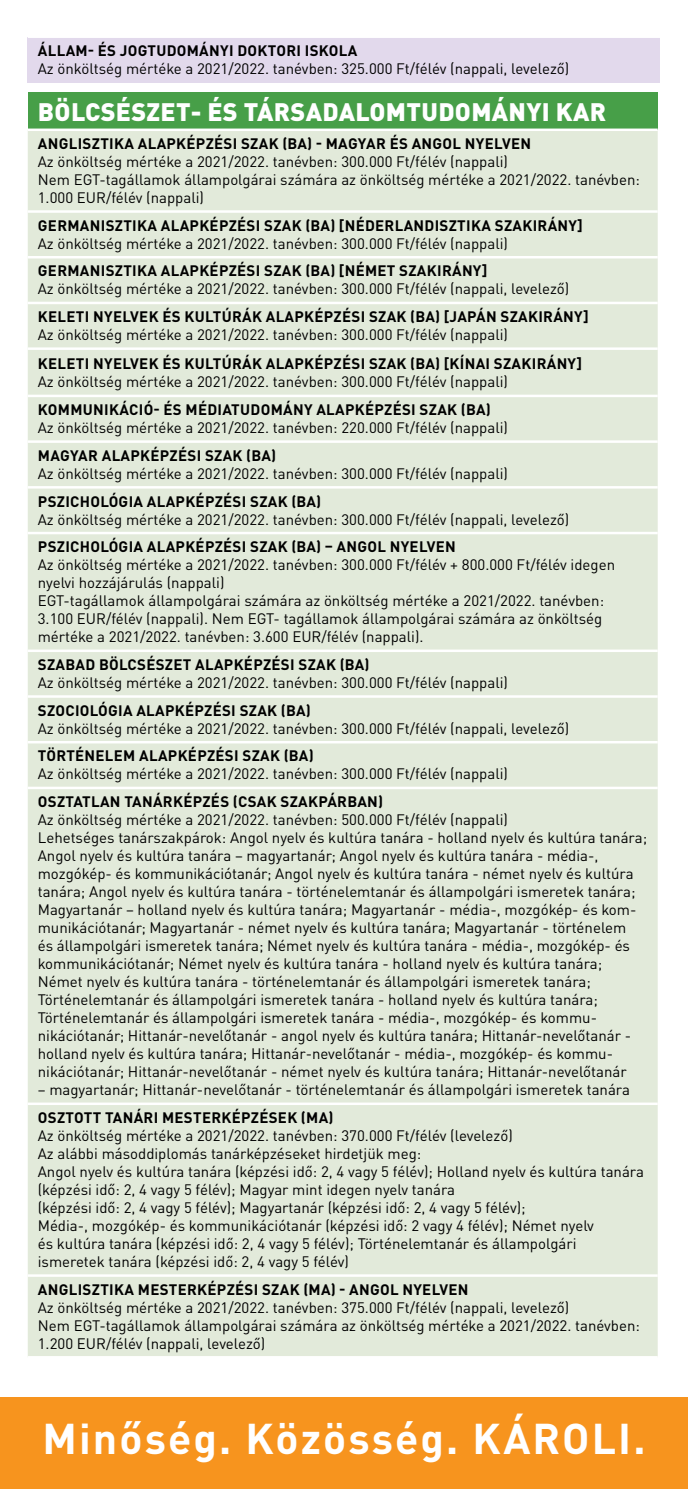
<style>
.page{position:relative;width:688px;height:1489px;background:#fff}
.page>*{position:absolute;margin:0;border:0;box-sizing:border-box;transform-origin:0 0}
.t1{font:700 42.5px "DIN Pro";letter-spacing:.05em;color:#fff}
.t2{font:900 25px "DINCE";letter-spacing:.015em;color:#fff}
.t3{font:15px/18px "DIN Pro";color:#000}
.t4{font:700 15px "DIN Pro";letter-spacing:.02em;color:#000}
</style>
<div class="page">
<div style="left:0;top:1397px;width:687px;height:91px;background:#f7941e"></div>
<div style="left:28px;top:37px;width:632px;height:45px;background:#e2d9ec"></div>
<hr style="left:28px;top:35px;width:632px;height:3px;background:#fff">
<div style="left:28px;top:92px;width:629px;height:38px;background:#479f48"></div>
<div style="left:28px;top:131px;width:629px;height:1224px;background:#e2eada"></div>
<hr style="left:28px;top:128px;width:629px;height:3px;background:#fff">
<hr style="left:28px;top:210px;width:629px;height:3px;background:#fff">
<hr style="left:28px;top:256px;width:629px;height:2px;background:#fff">
<hr style="left:28px;top:302px;width:629px;height:2px;background:#fff">
<hr style="left:28px;top:347px;width:629px;height:3px;background:#fff">
<hr style="left:28px;top:394px;width:629px;height:3px;background:#fff">
<hr style="left:28px;top:440px;width:629px;height:3px;background:#fff">
<hr style="left:28px;top:486px;width:629px;height:2px;background:#fff">
<hr style="left:28px;top:532px;width:629px;height:2px;background:#fff">
<hr style="left:28px;top:649px;width:629px;height:3px;background:#fff">
<hr style="left:28px;top:695px;width:629px;height:2px;background:#fff">
<hr style="left:28px;top:741px;width:629px;height:2px;background:#fff">
<hr style="left:28px;top:786px;width:629px;height:3px;background:#fff">
<hr style="left:28px;top:1102px;width:629px;height:2px;background:#fff">
<hr style="left:28px;top:1274px;width:629px;height:2px;background:#fff">
<p class="t4" style="left:38px;top:38px;width:321px">ÁLLAM- ÉS JOGTUDOMÁNYI DOKTORI ISKOLA</p>
<p class="t3" style="left:38px;top:58px;width:533px">Az önköltség mértéke a 2021/2022. tanévben: 325.000 Ft/félév (nappali, levelező)</p>
<h2 class="t2" style="left:38px;top:95px;width:569px">BÖLCSÉSZET- ÉS TÁRSADALOMTUDOMÁNYI KAR</h2>
<p class="t4" style="left:38px;top:131px;width:494px">ANGLISZTIKA ALAPKÉPZÉSI SZAK (BA) - MAGYAR ÉS ANGOL NYELVEN</p>
<p class="t3" style="left:38px;top:151px;width:603px">Az önköltség mértéke a 2021/2022. tanévben: 300.000 Ft/félév (nappali)<br>Nem EGT-tagállamok állampolgárai számára az önköltség mértéke a 2021/2022. tanévben:<br>1.000 EUR/félév (nappali)</p>
<p class="t4" style="left:38px;top:213px;width:546px">GERMANISZTIKA ALAPKÉPZÉSI SZAK (BA) [NÉDERLANDISZTIKA SZAKIRÁNY]</p>
<p class="t3" style="left:38px;top:233px;width:471px">Az önköltség mértéke a 2021/2022. tanévben: 300.000 Ft/félév (nappali)</p>
<p class="t4" style="left:38px;top:258px;width:451px">GERMANISZTIKA ALAPKÉPZÉSI SZAK (BA) [NÉMET SZAKIRÁNY]</p>
<p class="t3" style="left:38px;top:278px;width:533px">Az önköltség mértéke a 2021/2022. tanévben: 300.000 Ft/félév (nappali, levelező)</p>
<p class="t4" style="left:38px;top:304px;width:552px">KELETI NYELVEK ÉS KULTÚRÁK ALAPKÉPZÉSI SZAK (BA) [JAPÁN SZAKIRÁNY]</p>
<p class="t3" style="left:38px;top:324px;width:471px">Az önköltség mértéke a 2021/2022. tanévben: 300.000 Ft/félév (nappali)</p>
<p class="t4" style="left:38px;top:351px;width:545px">KELETI NYELVEK ÉS KULTÚRÁK ALAPKÉPZÉSI SZAK (BA) [KÍNAI SZAKIRÁNY]</p>
<p class="t3" style="left:38px;top:371px;width:471px">Az önköltség mértéke a 2021/2022. tanévben: 300.000 Ft/félév (nappali)</p>
<p class="t4" style="left:38px;top:397px;width:454px">KOMMUNIKÁCIÓ- ÉS MÉDIATUDOMÁNY ALAPKÉPZÉSI SZAK (BA)</p>
<p class="t3" style="left:38px;top:417px;width:471px">Az önköltség mértéke a 2021/2022. tanévben: 220.000 Ft/félév (nappali)</p>
<p class="t4" style="left:38px;top:443px;width:240px">MAGYAR ALAPKÉPZÉSI SZAK (BA)</p>
<p class="t3" style="left:38px;top:463px;width:471px">Az önköltség mértéke a 2021/2022. tanévben: 300.000 Ft/félév (nappali)</p>
<p class="t4" style="left:38px;top:488px;width:285px">PSZICHOLÓGIA ALAPKÉPZÉSI SZAK (BA)</p>
<p class="t3" style="left:38px;top:508px;width:533px">Az önköltség mértéke a 2021/2022. tanévben: 300.000 Ft/félév (nappali, levelező)</p>
<p class="t4" style="left:38px;top:534px;width:419px">PSZICHOLÓGIA ALAPKÉPZÉSI SZAK (BA) – ANGOL NYELVEN</p>
<p class="t3" style="left:38px;top:554px;width:578px">Az önköltség mértéke a 2021/2022. tanévben: 300.000 Ft/félév + 800.000 Ft/félév idegen nyelvi hozzájárulás (nappali)<br>EGT-tagállamok állampolgárai számára az önköltség mértéke a 2021/2022. tanévben:<br>3.100 EUR/félév (nappali). Nem EGT- tagállamok állampolgárai számára az önköltség mértéke a 2021/2022. tanévben: 3.600 EUR/félév (nappali).</p>
<p class="t4" style="left:38px;top:652px;width:333px">SZABAD BÖLCSÉSZET ALAPKÉPZÉSI SZAK (BA)</p>
<p class="t3" style="left:38px;top:672px;width:471px">Az önköltség mértéke a 2021/2022. tanévben: 300.000 Ft/félév (nappali)</p>
<p class="t4" style="left:38px;top:697px;width:274px">SZOCIOLÓGIA ALAPKÉPZÉSI SZAK (BA)</p>
<p class="t3" style="left:38px;top:717px;width:533px">Az önköltség mértéke a 2021/2022. tanévben: 300.000 Ft/félév (nappali, levelező)</p>
<p class="t4" style="left:38px;top:743px;width:277px">TÖRTÉNELEM ALAPKÉPZÉSI SZAK (BA)</p>
<p class="t3" style="left:38px;top:763px;width:471px">Az önköltség mértéke a 2021/2022. tanévben: 300.000 Ft/félév (nappali)</p>
<p class="t4" style="left:38px;top:789px;width:346px">OSZTATLAN TANÁRKÉPZÉS (CSAK SZAKPÁRBAN)</p>
<p class="t3" style="left:38px;top:809px;width:610px">Az önköltség mértéke a 2021/2022. tanévben: 500.000 Ft/félév (nappali)<br>Lehetséges tanárszakpárok: Angol nyelv és kultúra tanára - holland nyelv és kultúra tanára; Angol nyelv és kultúra tanára – magyartanár; Angol nyelv és kultúra tanára - média-, mozgókép- és kommunikációtanár; Angol nyelv és kultúra tanára - német nyelv és kultúra tanára; Angol nyelv és kultúra tanára - történelemtanár és állampolgári ismeretek tanára; Magyartanár – holland nyelv és kultúra tanára; Magyartanár - média-, mozgókép- és kom&shy;munikációtanár; Magyartanár - német nyelv és kultúra tanára; Magyartanár - történelem<br>és állampolgári ismeretek tanára; Német nyelv és kultúra tanára - média-, mozgókép- és kommunikációtanár; Német nyelv és kultúra tanára - holland nyelv és kultúra tanára; Német nyelv és kultúra tanára - történelemtanár és állampolgári ismeretek tanára; Történelemtanár és állampolgári ismeretek tanára - holland nyelv és kultúra tanára; Történelemtanár és állampolgári ismeretek tanára - média-, mozgókép- és kommu&shy;nikációtanár; Hittanár-nevelőtanár - angol nyelv és kultúra tanára; Hittanár-nevelőtanár - holland nyelv és kultúra tanára; Hittanár-nevelőtanár - média-, mozgókép- és kommu&shy;nikációtanár; Hittanár-nevelőtanár - német nyelv és kultúra tanára; Hittanár-nevelőtanár</p>
<p class="t3" style="left:38px;top:1079px;width:593px">– magyartanár; Hittanár-nevelőtanár - történelemtanár és állampolgári ismeretek tanára</p>
<p class="t4" style="left:38px;top:1104px;width:297px">OSZTOTT TANÁRI MESTERKÉPZÉSEK (MA)</p>
<p class="t3" style="left:38px;top:1125px;width:607px">Az önköltség mértéke a 2021/2022. tanévben: 370.000 Ft/félév (levelező)<br>Az alábbi másoddiplomás tanárképzéseket hirdetjük meg:<br>Angol nyelv és kultúra tanára (képzési idő: 2, 4 vagy 5 félév); Holland nyelv és kultúra tanára (képzési idő: 2, 4 vagy 5 félév); Magyar mint idegen nyelv tanára<br>(képzési idő: 2, 4 vagy 5 félév); Magyartanár (képzési idő: 2, 4 vagy 5 félév);<br>Média-, mozgókép- és kommunikációtanár (képzési idő: 2 vagy 4 félév); Német nyelv<br>és kultúra tanára (képzési idő: 2, 4 vagy 5 félév); Történelemtanár és állampolgári ismeretek tanára (képzési idő: 2, 4 vagy 5 félév)</p>
<p class="t4" style="left:38px;top:1276px;width:432px">ANGLISZTIKA MESTERKÉPZÉSI SZAK (MA) - ANGOL NYELVEN</p>
<p class="t3" style="left:38px;top:1296px;width:603px">Az önköltség mértéke a 2021/2022. tanévben: 375.000 Ft/félév (nappali, levelező)<br>Nem EGT-tagállamok állampolgárai számára az önköltség mértéke a 2021/2022. tanévben:<br>1.200 EUR/félév (nappali, levelező)</p>
<h1 class="t1" style="left:42px;top:1402px;width:604px">Minőség. Közösség. KÁROLI.</h1>
</div>
